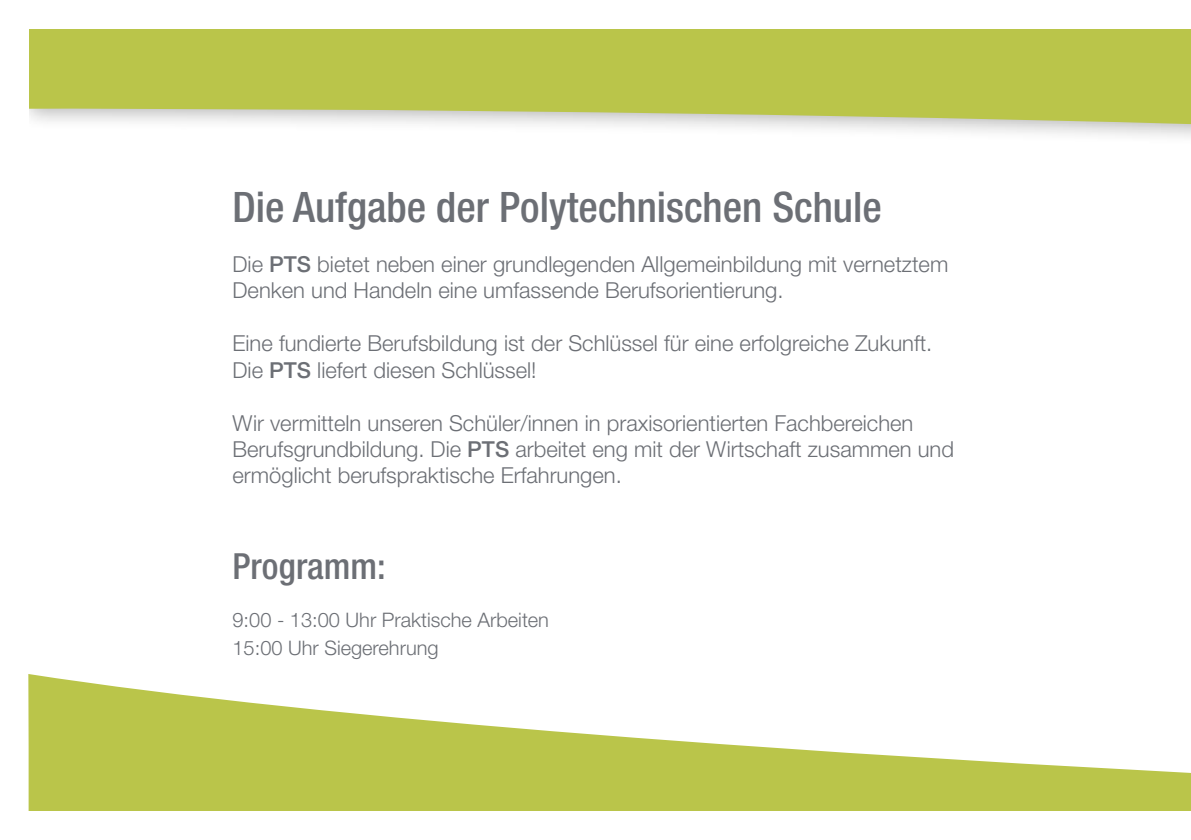
<style>
.page{position:relative;width:1191px;height:840px;background:#fff}
.page>*{position:absolute;margin:0;border:0;box-sizing:border-box;transform-origin:0 0}
.t1{font:500 condensed 42px "Helvetica Neue LT Std";color:#6c6f75}
.t2{font:500 condensed 36px "Helvetica Neue LT Std";color:#6c6f75}
.t3{font:300 22px/26.4px "Helvetica Neue LT Std";color:#6c6f75}
.t4{font:300 20px/28px "Helvetica Neue LT Std";color:#6c6f75}
.s1{font-weight:500}
</style>
<div class="page">
<svg style="left:29px;top:29px;width:1162px;height:108px;background:#c5cd6d"></svg>
<svg style="left:28px;top:674px;width:1163px;height:137px;fill:#bac54a"></svg>
<h1 class="t1" style="left:232px;top:181px;width:651px">Die Aufgabe der Polytechnischen Schule</h1>
<p class="t3" style="left:232px;top:250px;width:717px">Die <span class="s1">PTS</span> bietet neben einer grundlegenden Allgemeinbildung mit vernetztem<br>Denken und Handeln eine umfassende Berufsorientierung.</p>
<p class="t3" style="left:232px;top:329px;width:701px">Eine fundierte Berufsbildung ist der Schlüssel für eine erfolgreiche Zukunft.<br>Die <span class="s1">PTS</span> liefert diesen Schlüssel!</p>
<p class="t3" style="left:232px;top:409px;width:723px">Wir vermitteln unseren Schüler/innen in praxisorientierten Fachbereichen<br>Berufsgrundbildung. Die <span class="s1">PTS</span> arbeitet eng mit der Wirtschaft zusammen und ermöglicht berufspraktische Erfahrungen.</p>
<h2 class="t2" style="left:232px;top:544px;width:155px">Programm:</h2>
<p class="t4" style="left:232px;top:604px;width:318px">9:00 - 13:00 Uhr Praktische Arbeiten<br>15:00 Uhr Siegerehrung</p>
</div>
